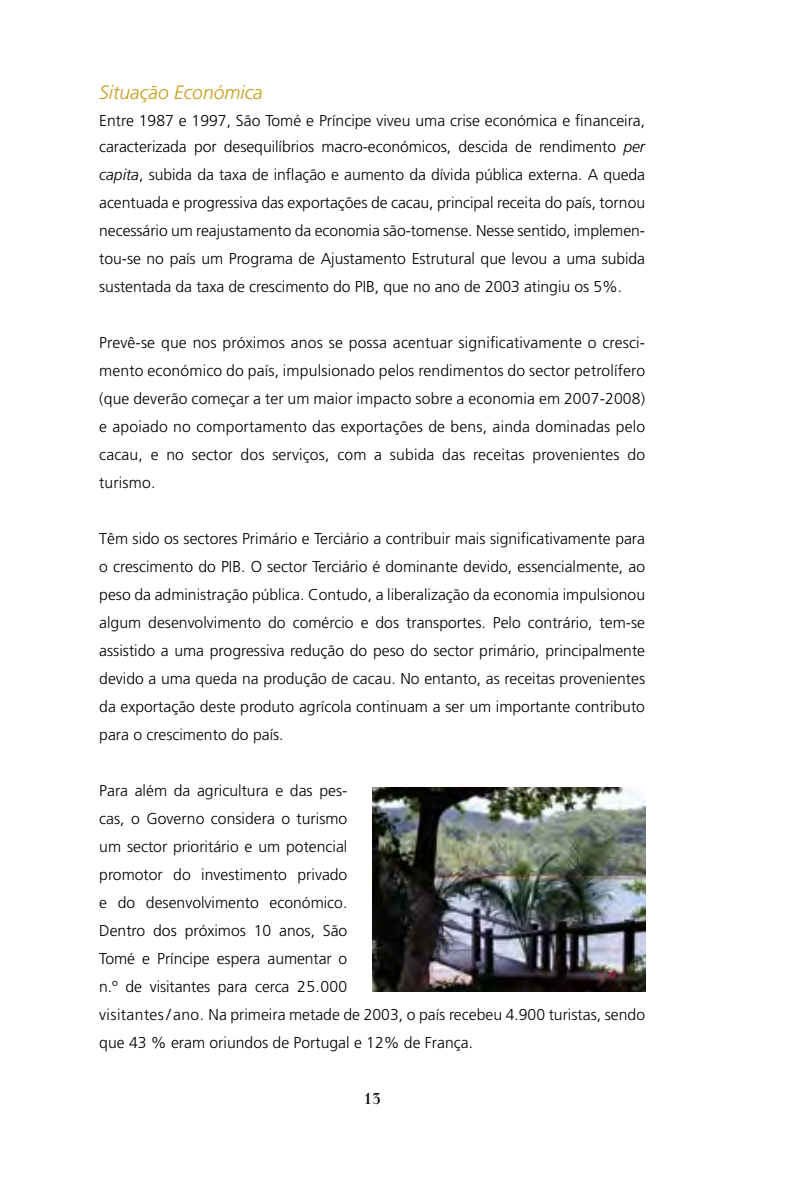
<style>
.page{position:relative;width:794px;height:1191px;background:#fff}
.page>*{position:absolute;margin:0;border:0;box-sizing:border-box;transform-origin:0 0}
.t1{font:italic 300 19.25px "Frutiger";color:#ca9d1e}
.t2{font:300 15.75px/28px "Frutiger";color:#000;text-align:justify}
.t3{font:15.75px "Walbaum";color:#000}
.s1{font-style:italic}
</style>
<div class="page">
<img style="left:372px;top:787px;width:273px;height:204px">
<p class="t1" style="left:99px;top:82px;width:165px">Situação Económica</p>
<p class="t2" style="left:99px;top:107px;width:547px;line-height:26.2px">Entre 1987 e 1997, São Tomé e Príncipe viveu uma crise económica e financeira, caracterizada por desequilíbrios macro-económicos, descida de rendimento <span class="s1">per</span></p>
<p class="t2" style="left:99px;top:160px;width:547px"><span class="s1">capita</span>, subida da taxa de inflação e aumento da dívida pública externa. A queda acentuada e progressiva das exportações de cacau, principal receita do país, tornou necessário um reajustamento da economia são-tomense. Nesse sentido, implemen&shy;tou-se no país um Programa de Ajustamento Estrutural que levou a uma subida sustentada da taxa de crescimento do PIB, que no ano de 2003 atingiu os 5%.</p>
<p class="t2" style="left:99px;top:328px;width:547px">Prevê-se que nos próximos anos se possa acentuar significativamente o cresci&shy;mento económico do país, impulsionado pelos rendimentos do sector petrolífero (que deverão começar a ter um maior impacto sobre a economia em 2007-2008) e apoiado no comportamento das exportações de bens, ainda dominadas pelo cacau, e no sector dos serviços, com a subida das receitas provenientes do turismo.</p>
<p class="t2" style="left:99px;top:524px;width:547px">Têm sido os sectores Primário e Terciário a contribuir mais significativamente para o crescimento do PIB. O sector Terciário é dominante devido, essencialmente, ao peso da administração pública. Contudo, a liberalização da economia impulsionou algum desenvolvimento do comércio e dos transportes. Pelo contrário, tem-se assistido a uma progressiva redução do peso do sector primário, principalmente devido a uma queda na produção de cacau. No entanto, as receitas provenientes da exportação deste produto agrícola continuam a ser um importante contributo para o crescimento do país.</p>
<p class="t2" style="left:99px;top:776px;width:547px;text-align:left">Para além da agricultura e das pes-<br>cas, o Governo considera o turismo<br>um sector prioritário e um potencial<br>promotor do investimento privado<br>e do desenvolvimento económico.<br>Dentro dos próximos 10 anos, São<br>Tomé e Príncipe espera aumentar o<br>n.º de visitantes para cerca 25.000<br>visitantes / ano. Na primeira metade de 2003, o país recebeu 4.900 turistas, sendo que 43 % eram oriundos de Portugal e 12% de França.</p>
<p class="t3" style="left:363px;top:1089px;width:19px">13</p>
</div>
